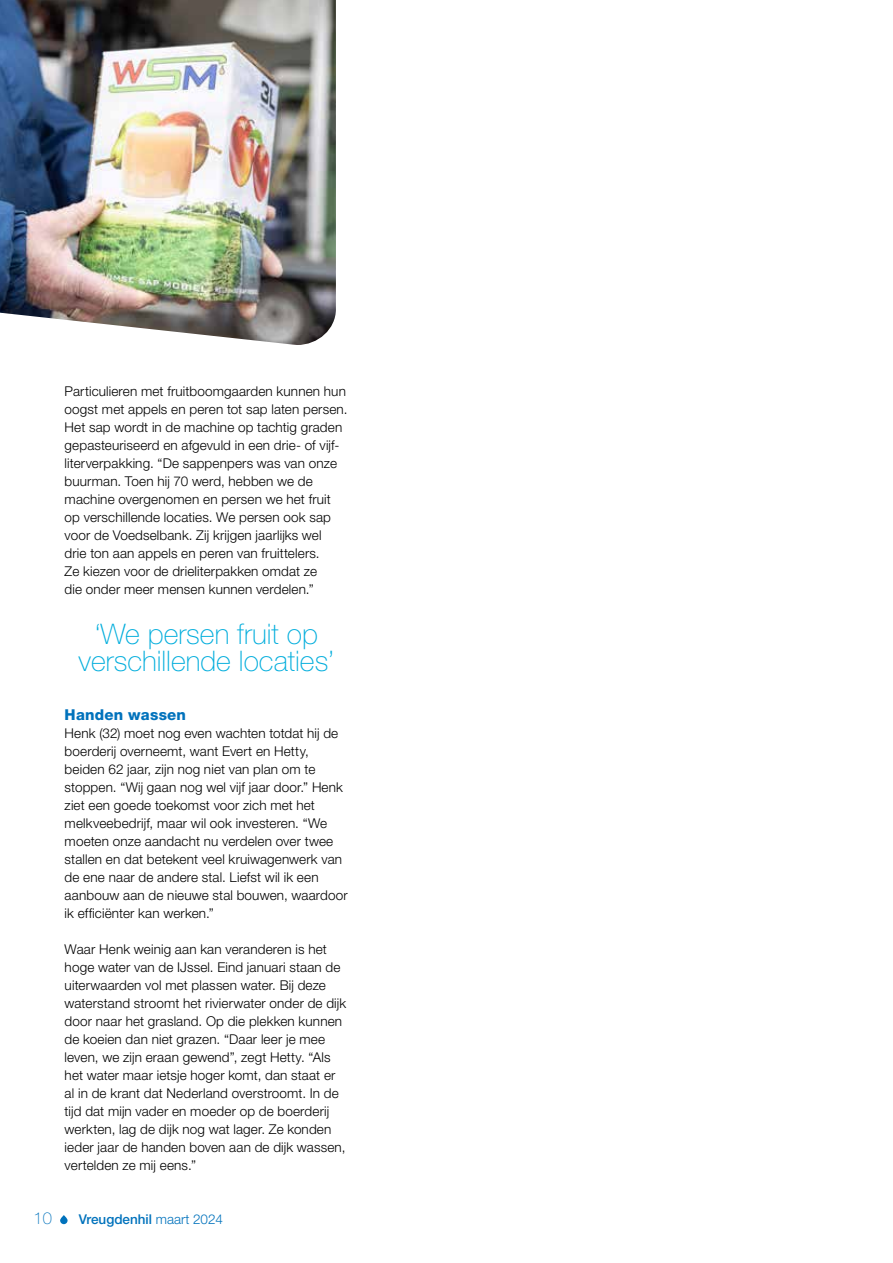
<style>
.page{position:relative;width:893px;height:1263px;background:#fff}
.page>*{position:absolute;margin:0;border:0;box-sizing:border-box;transform-origin:0 0}
.t1{font:100 28.35px/27.5px "Helvetica Neue LT Std";color:#00addc;text-align:center}
.t2{font:100 16.5px "Helvetica Neue LT Std";color:#0072bc}
.t3{font:800 15px "Helvetica Neue LT Std";letter-spacing:.015em;color:#0072bc}
.t4{font:300 13.5px/18px "Helvetica Neue LT Std";letter-spacing:.01em;color:#000}
.t5{font:500 13.5px "Helvetica Neue LT Std";color:#0072bc}
.s1{font-weight:300}
</style>
<div class="page">
<svg style="left:60px;top:1215px;width:8px;height:9px"></svg>
<img style="left:0;top:0;width:336px;height:345px">
<p class="t4" style="left:65px;top:382px;width:284px">Particulieren met fruitboomgaarden kunnen hun oogst met appels en peren tot sap laten persen.<br>Het sap wordt in de machine op tachtig graden gepasteuriseerd en afgevuld in een drie- of vijf&shy;literverpakking. “De sappenpers was van onze buurman. Toen hij 70 werd, hebben we de machine overgenomen en persen we het fruit op verschillende locaties. We persen ook sap voor de Voedselbank. Zij krijgen jaarlijks wel<br>drie ton aan appels en peren van fruittelers.<br>Ze kiezen voor de drieliterpakken omdat ze<br>die onder meer mensen kunnen verdelen.”</p>
<h1 class="t1" style="left:78px;top:620px;width:257px">‘We persen fruit op verschillende locaties’</h1>
<p class="t3" style="left:65px;top:706px;width:123px">Handen wassen</p>
<p class="t4" style="left:65px;top:724px;width:284px">Henk (32) moet nog even wachten totdat hij de boerderij overneemt, want Evert en Hetty, beiden 62 jaar, zijn nog niet van plan om te stoppen. “Wij gaan nog wel vijf jaar door.” Henk ziet een goede toekomst voor zich met het melkveebedrijf, maar wil ook investeren. “We moeten onze aandacht nu verdelen over twee stallen en dat betekent veel kruiwagenwerk van de ene naar de andere stal. Liefst wil ik een aanbouw aan de nieuwe stal bouwen, waardoor ik efficiënter kan werken.”</p>
<p class="t4" style="left:65px;top:940px;width:283px">Waar Henk weinig aan kan veranderen is het hoge water van de IJssel. Eind januari staan de uiterwaarden vol met plassen water. Bij deze waterstand stroomt het rivierwater onder de dijk door naar het grasland. Op die plekken kunnen de koeien dan niet grazen. “Daar leer je mee leven, we zijn eraan gewend”, zegt Hetty. “Als het water maar ietsje hoger komt, dan staat er al in de krant dat Nederland overstroomt. In de tijd dat mijn vader en moeder op de boerderij werkten, lag de dijk nog wat lager. Ze konden ieder jaar de handen boven aan de dijk wassen, vertelden ze mij eens.”</p>
<p class="t2" style="left:34px;top:1209px;width:20px">10</p>
<p class="t5" style="left:79px;top:1211px;width:146px">Vreugdenhil <span class="s1">maart 2024</span></p>
</div>
